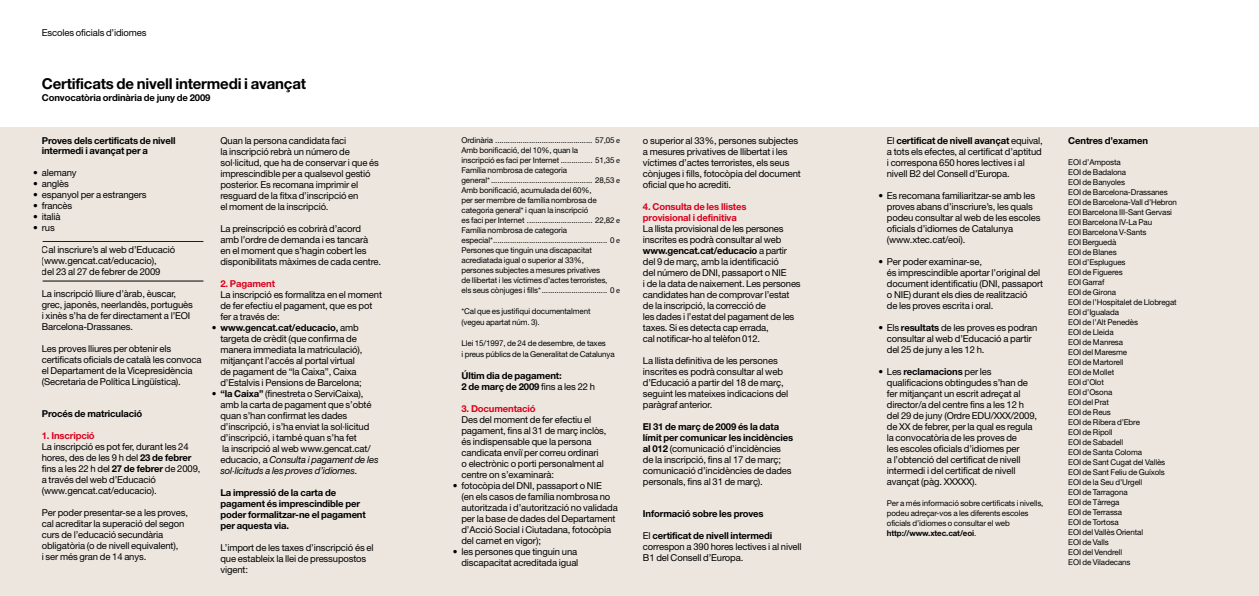
<style>
.page{position:relative;width:1259px;height:596px;background:#fff}
.page>*{position:absolute;margin:0;border:0;box-sizing:border-box;transform-origin:0 0}
.t1{font:700 15px "Helvetica Neue";letter-spacing:-.015em;color:#000}
.t2{font:9.5px/11px "Helvetica Neue";letter-spacing:-.015em;color:#000}
.t3{font:700 9.5px/11px "Helvetica Neue";letter-spacing:-.015em;color:#000}
.t4{font:700 9.5px/11px "Helvetica Neue";letter-spacing:-.015em;color:#db001b}
.t5{font:8px/10px "Helvetica Neue";letter-spacing:-.015em;color:#000}
.s1{font-weight:700}
.s2{font-weight:500}
.s3{font-style:italic}
.s4{font-family:"Myriad Pro"}
.s5{font-weight:400}
</style>
<div class="page">
<div style="left:0;top:128px;width:1259px;height:467px;background:#ece6df"></div>
<hr style="left:43px;top:241px;width:160px;height:1px;background:#000">
<hr style="left:43px;top:281px;width:160px;height:1px;background:#000">
<p class="t2" style="left:42px;top:27px;width:106px">Escoles oficials d’idiomes</p>
<h1 class="t1" style="left:42px;top:74px;width:266px">Certificats de nivell intermedi i avançat</h1>
<p class="t3" style="left:42px;top:92px;width:170px">Convocatòria ordinària de juny de 2009</p>
<p class="t3" style="left:42px;top:135px;width:135px;line-height:10px">Proves dels certificats de nivell intermedi i avançat per a</p>
<p class="t2" style="left:33px;top:166px;width:45px">• alemany</p>
<p class="t2" style="left:33px;top:177px;width:37px">• anglès</p>
<p class="t2" style="left:33px;top:188px;width:115px">• espanyol per a estrangers</p>
<p class="t2" style="left:33px;top:199px;width:41px">• francès</p>
<p class="t2" style="left:33px;top:210px;width:29px">• italià</p>
<p class="t2" style="left:33px;top:221px;width:23px">• rus</p>
<p class="t2" style="left:42px;top:243px;width:135px">Cal inscriure’s al web d’Educació (www.gencat.cat/educacio),<br>del 23 al 27 de febrer de 2009</p>
<p class="t2" style="left:42px;top:287px;width:153px">La inscripció lliure d’àrab, èuscar, grec, japonès, neerlandès, portuguès i xinès s’ha de fer directament a l’EOI Barcelona-Drassanes.</p>
<p class="t2" style="left:42px;top:342px;width:161px">Les proves lliures per obtenir els certificats oficials de català les convoca el Departament de la Vicepresidència (Secretaria de Política Lingüística).</p>
<p class="t3" style="left:42px;top:407px;width:102px">Procés de matriculació</p>
<p class="t4" style="left:42px;top:429px;width:54px">1. Inscripció</p>
<p class="t2" style="left:42px;top:440px;width:160px">La inscripció es pot fer, durant les 24 hores, des de les 9 h del <span class="s1">23 de febrer </span>fins a les 22 h del <span class="s1">27 de febrer</span> de 2009, a través del web d’Educació (www.gencat.cat/educacio).</p>
<p class="t2" style="left:42px;top:507px;width:148px">Per poder presentar-se a les proves, cal acreditar la superació del segon curs de l’educació secundària obligatòria (o de nivell equivalent),<br>i ser més gran de 14 anys.</p>
<p class="t2" style="left:220px;top:135px;width:160px">Quan la persona candidata faci<br>la inscripció rebrà un número de sol·licitud, que ha de conservar i que és imprescindible per a qualsevol gestió posterior. Es recomana imprimir el resguard de la fitxa d’inscripció en<br>el moment de la inscripció.</p>
<p class="t2" style="left:220px;top:223px;width:162px">La preinscripció es cobrirà d’acord amb l’ordre de demanda i es tancarà<br>en el moment que s’hagin cobert les disponibilitats màximes de cada centre.</p>
<p class="t4" style="left:220px;top:278px;width:56px">2. Pagament</p>
<p class="t2" style="left:220px;top:289px;width:163px">La inscripció es formalitza en el moment de fer efectiu el pagament, que es pot fer a través de:</p>
<p class="t2" style="left:220px;top:322px;width:143px;text-indent:-9px">• <span class="s1">www.gencat.cat/educacio</span><span class="s2">,</span> amb targeta de crèdit (que confirma de manera immediata la matriculació), mitjançant l’accés al portal virtual de pagament de “la Caixa”, Caixa d’Estalvis i Pensions de Barcelona;</p>
<p class="t2" style="left:220px;top:388px;width:160px;text-indent:-9px"><span class="s2">•</span> <span class="s1">“la Caixa”</span> (finestreta o ServiCaixa), amb la carta de pagament que s’obté quan s’han confirmat les dades d’inscripció, i s’ha enviat la sol·licitud d’inscripció, i també quan s’ha fet<br>la inscripció al web www.gencat.cat/ educacio, a <span class="s3">Consulta i pagament de les sol·licituds a les proves d’idiomes.</span></p>
<p class="t3" style="left:220px;top:487px;width:147px">La impressió de la carta de pagament és imprescindible per poder formalitzar-ne el pagament per aquesta via.</p>
<p class="t2" style="left:220px;top:542px;width:155px">L’import de les taxes d’inscripció és el que estableix la llei de pressupostos vigent:</p>
<p class="t5" style="left:461px;top:134px;width:160px">Ordinària .............................................. 57,05 <span class="s4">e </span>Amb bonificació, del 10%, quan la<br>inscripció es faci per Internet ............... 51,35 <span class="s4">e </span>Família nombrosa de categoria general*................................................ 28,53 <span class="s4">e </span>Amb bonificació, acumulada del 60%,<br>per ser membre de família nombrosa de categoria general* i quan la inscripció<br>es faci per Internet ............................... 22,82 <span class="s4">e </span>Família nombrosa de categoria especial*...................................................... 0 <span class="s4">e </span>Persones que tinguin una discapacitat acrediatada igual o superior al 33%,<br>persones subjectes a mesures privatives<br>de llibertat i les víctimes d’actes terroristes,<br>els seus cònjuges i fills*............................... 0 <span class="s4">e</span></p>
<p class="t5" style="left:461px;top:305px;width:131px;line-height:11px">*Cal que es justifiqui documentalment (vegeu apartat núm. 3).</p>
<p class="t5" style="left:461px;top:337px;width:155px;line-height:11px">Llei 15/1997, de 24 de desembre, de taxes<br>i preus públics de la Generalitat de Catalunya</p>
<p class="t3" style="left:461px;top:369px;width:135px">Últim dia de pagament:<br>2 de març de 2009 <span class="s5">fins a les 22 h</span></p>
<p class="t4" style="left:461px;top:402px;width:76px">3. Documentació</p>
<p class="t2" style="left:461px;top:413px;width:147px">Des del moment de fer efectiu el pagament, fins al 31 de març inclòs, és indispensable que la persona candicata enviï per correu ordinari<br>o electrònic o porti personalment al centre on s’examinarà:</p>
<p class="t2" style="left:461px;top:479px;width:158px;text-indent:-9px">• fotocòpia del DNI, passaport o NIE<br>(en els casos de família nombrosa no autoritzada i d’autorització no validada per la base de dades del Departament d’Acció Social i Ciutadana, fotocòpia del carnet en vigor);</p>
<p class="t2" style="left:453px;top:545px;width:127px;text-align:right">• les persones que tinguin una discapacitat acreditada igual</p>
<p class="t2" style="left:643px;top:135px;width:159px">o superior al 33%, persones subjectes a mesures privatives de llibertat i les víctimes d’actes terroristes, els seus cònjuges i fills, fotocòpia del document oficial que ho acrediti.</p>
<p class="t4" style="left:643px;top:200px;width:105px">4. Consulta de les llistes provisional i definitiva</p>
<p class="t2" style="left:643px;top:223px;width:159px">La llista provisional de les persones inscrites es podrà consultar al web <span class="s1">www.gencat.cat/educacio</span> a partir del 9 de març, amb la identificació<br>del número de DNI, passaport o NIE<br>i de la data de naixement. Les persones candidates han de comprovar l’estat de la inscripció, la correcció de<br>les dades i l’estat del pagament de les taxes. Si es detecta cap errada,<br>cal notificar-ho al telèfon 012.</p>
<p class="t2" style="left:643px;top:355px;width:147px">La llista definitiva de les persones inscrites es podrà consultar al web d’Educació a partir del 18 de març, seguint les mateixes indicacions del paràgraf anterior.</p>
<p class="t2" style="left:643px;top:421px;width:152px"><span class="s1">El 31 de març de 2009 és la data límit per comunicar les incidències al 012</span> (comunicació d’incidències de la inscripció, fins al 17 de març; comunicació d’incidències de dades personals, fins al 31 de març).</p>
<p class="t3" style="left:643px;top:508px;width:122px">Informació sobre les proves</p>
<p class="t2" style="left:643px;top:530px;width:160px">El <span class="s1">certificat de nivell intermedi </span>correspon a 390 hores lectives i al nivell<br>B1 del Consell d’Europa.</p>
<p class="t2" style="left:887px;top:135px;width:158px">El <span class="s1">certificat de nivell avançat</span> equival, a tots els efectes, al certificat d’aptitud i correspona 650 hores lectives i al nivell B2 del Consell d’Europa.</p>
<p class="t2" style="left:887px;top:190px;width:155px;text-indent:-9px">• Es recomana familiaritzar-se amb les proves abans d’inscriure’s, les quals podeu consultar al web de les escoles oficials d’idiomes de Catalunya (www.xtec.cat/eoi).</p>
<p class="t2" style="left:887px;top:256px;width:158px;text-indent:-9px">• Per poder examinar-se,<br>és imprescindible aportar l’original del document identificatiu (DNI, passaport o NIE) durant els dies de realització<br>de les proves escrita i oral.</p>
<p class="t2" style="left:887px;top:322px;width:152px;text-indent:-9px">• Els <span class="s1">resultats</span> de les proves es podran consultar al web d’Educació a partir del 25 de juny a les 12 h.</p>
<p class="t2" style="left:887px;top:366px;width:152px;text-indent:-9px">• Les <span class="s1">reclamacions</span> per les qualificacions obtingudes s’han de fer mitjançant un escrit adreçat al director/a del centre fins a les 12 h del 29 de juny (Ordre EDU/XXX/2009, de XX de febrer, per la qual es regula la convocatòria de les proves de<br>les escoles oficials d’idiomes per<br>a l’obtenció del certificat de nivell intermedi i del certificat de nivell avançat (pàg. XXXXX).</p>
<p class="t5" style="left:887px;top:498px;width:158px">Per a més informació sobre certificats i nivells, podeu adreçar-vos a les diferents escoles oficials d’idiomes o consultar el web <span class="s1">http://www.xtec.cat/eoi</span>.</p>
<p class="t3" style="left:1068px;top:134px;width:81px">Centres d’examen</p>
<p class="t5" style="left:1068px;top:157px;width:110px">EOI d’Amposta<br>EOI de Badalona<br>EOI de Banyoles<br>EOI de Barcelona-Drassanes<br>EOI de Barcelona-Vall d’Hebron<br>EOI Barcelona III-Sant Gervasi<br>EOI Barcelona IV-La Pau<br>EOI Barcelona V-Sants<br>EOI Berguedà<br>EOI de Blanes<br>EOI d’Esplugues<br>EOI de Figueres<br>EOI Garraf<br>EOI de Girona<br>EOI de l’Hospitalet de Llobregat<br>EOI d’Igualada<br>EOI de l’Alt Penedès<br>EOI de Lleida<br>EOI de Manresa<br>EOI del Maresme<br>EOI de Martorell<br>EOI de Mollet<br>EOI d’Olot<br>EOI d’Osona<br>EOI del Prat<br>EOI de Reus<br>EOI de Ribera d’Ebre<br>EOI de Ripoll<br>EOI de Sabadell<br>EOI de Santa Coloma<br>EOI de Sant Cugat del Vallès<br>EOI de Sant Feliu de Guíxols<br>EOI de la Seu d’Urgell<br>EOI de Tarragona<br>EOI de Tàrrega<br>EOI de Terrassa<br>EOI de Tortosa<br>EOI del Vallès Oriental<br>EOI de Valls<br>EOI del Vendrell<br>EOI de Viladecans</p>
</div>
